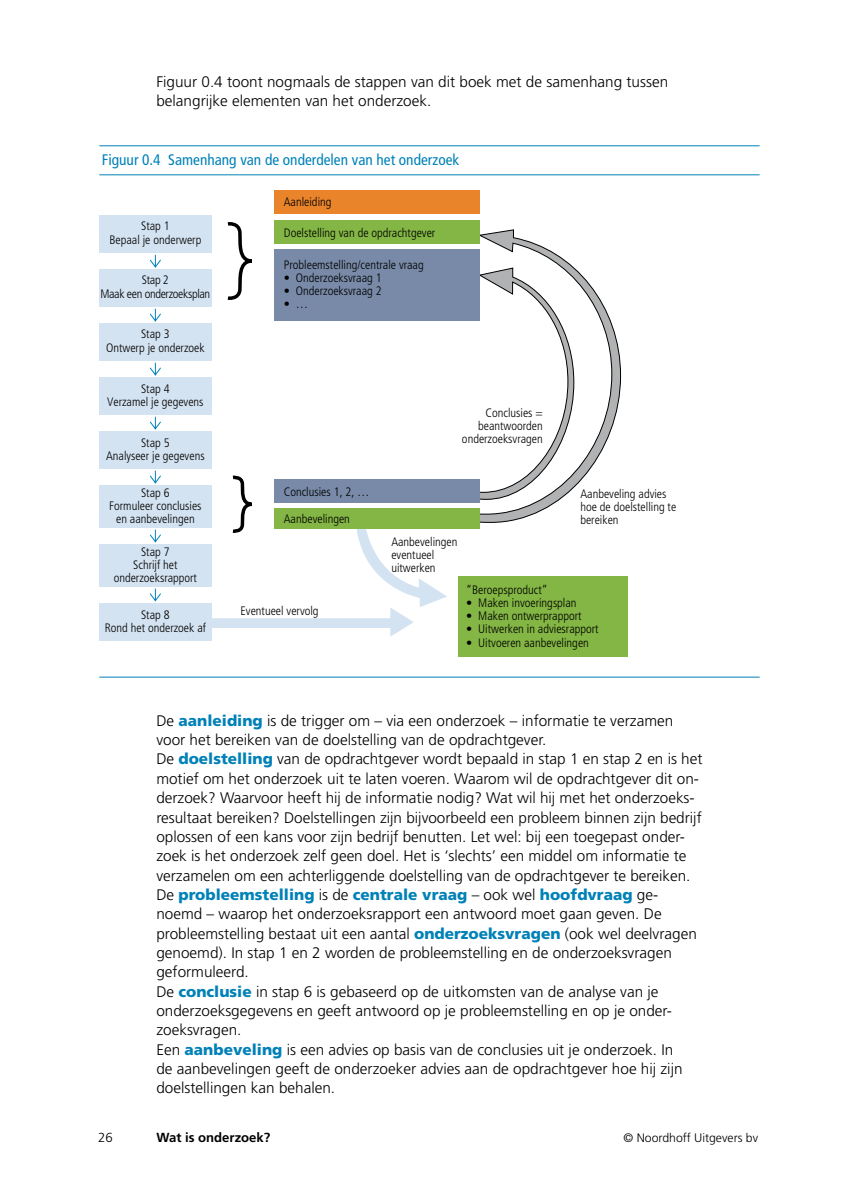
<style>
.page{position:relative;width:844px;height:1191px;background:#fff}
.page>*{position:absolute;margin:0;border:0;box-sizing:border-box;transform-origin:0 0}
.t1{font:300 15.4px/19.4px "Frutiger LT Std";color:#000}
.t2{font:condensed 15.4px "Frutiger LT Std";color:#0081b7}
.t3{font:700 13.12px "Frutiger LT Std";color:#000}
.t4{font:300 13.12px "Frutiger LT Std";color:#000}
.t5{font:300 condensed 12.25px/13.1px "Frutiger LT Std";color:#000;text-align:center}
.t6{font:300 condensed 12.25px/13.1px "Frutiger LT Std";letter-spacing:-.025em;color:#000;text-align:center}
.t7{font:300 12.25px "Frutiger LT Std";color:#000}
.s1{color:#fff}
.s2{font-weight:900;color:#0081b7}
</style>
<div class="page">
<svg style="left:479px;top:229px;width:142px;height:294px"></svg>
<svg style="left:479px;top:267px;width:95px;height:233px"></svg>
<svg style="left:149px;top:254px;width:12px;height:289px"></svg>
<div style="left:99px;top:215px;width:112px;height:38px;background:#d4e3f1"></div>
<div style="left:99px;top:269px;width:112px;height:38px;background:#d4e3f1"></div>
<div style="left:99px;top:323px;width:112px;height:38px;background:#d4e3f1"></div>
<div style="left:99px;top:377px;width:112px;height:38px;background:#d4e3f1"></div>
<div style="left:99px;top:431px;width:112px;height:38px;background:#d4e3f1"></div>
<div style="left:99px;top:485px;width:112px;height:43px;background:#d4e3f1"></div>
<div style="left:99px;top:544px;width:112px;height:43px;background:#d4e3f1"></div>
<div style="left:99px;top:603px;width:112px;height:38px;background:#d4e3f1"></div>
<svg style="left:150px;top:588px;width:11px;height:14px"></svg>
<div style="left:274px;top:190px;width:205px;height:23px;background:#e9842b"></div>
<div style="left:274px;top:220px;width:205px;height:24px;background:#83b644"></div>
<div style="left:274px;top:249px;width:205px;height:72px;background:#788aa7"></div>
<div style="left:274px;top:508px;width:205px;height:21px;background:#83b644"></div>
<div style="left:274px;top:479px;width:205px;height:24px;background:#788aa7"></div>
<div style="left:457px;top:576px;width:170px;height:81px;background:#83b644"></div>
<svg style="left:211px;top:220px;width:236px;height:416px"></svg>
<hr style="left:99px;top:145px;width:660px;height:1px;background:#0081b7">
<hr style="left:99px;top:174px;width:660px;height:1px;background:#0081b7">
<hr style="left:99px;top:676px;width:660px;height:1px;background:#0081b7">
<p class="t1" style="left:156px;top:72px;width:513px">Figuur 0.4 toont nogmaals de stappen van dit boek met de samenhang tussen belangrijke elementen van het onderzoek.</p>
<p class="t2" style="left:102px;top:151px;width:359px">Figuur 0.4<span class="s1">_</span>Samenhang van de onderdelen van het onderzoek</p>
<p class="t5" style="left:109px;top:220px;width:93px">Stap 1<br>Bepaal je onderwerp</p>
<p class="t6" style="left:100px;top:274px;width:111px">Stap 2<br>Maak een onderzoeksplan</p>
<p class="t5" style="left:106px;top:328px;width:100px">Stap 3<br>Ontwerp je onderzoek</p>
<p class="t5" style="left:107px;top:382px;width:98px">Stap 4<br>Verzamel je gegevens</p>
<p class="t5" style="left:106px;top:436px;width:100px">Stap 5<br>Analyseer je gegevens</p>
<p class="t5" style="left:109px;top:486px;width:94px">Stap 6<br>Formuleer conclusies en aanbevelingen</p>
<p class="t5" style="left:114px;top:545px;width:85px">Stap 7<br>Schrijf het onderzoeksrapport</p>
<p class="t5" style="left:105px;top:608px;width:103px">Stap 8<br>Rond het onderzoek af</p>
<p class="t5" style="left:284px;top:196px;width:49px">Aanleiding</p>
<p class="t5" style="left:284px;top:226px;width:153px">Doelstelling van de opdrachtgever</p>
<p class="t5" style="left:284px;top:258px;width:141px">Probleemstelling/centrale vraag</p>
<p class="t5" style="left:284px;top:271px;width:99px">• Onderzoeksvraag 1</p>
<p class="t5" style="left:284px;top:285px;width:99px">• Onderzoeksvraag 2</p>
<p class="t5" style="left:284px;top:298px;width:26px">• …</p>
<p class="t5" style="left:284px;top:485px;width:87px">Conclusies 1, 2, …</p>
<p class="t5" style="left:284px;top:513px;width:68px">Aanbevelingen</p>
<p class="t5" style="left:462px;top:406px;width:82px;text-align:right">Conclusies = beantwoorden onderzoeksvragen</p>
<p class="t5" style="left:391px;top:535px;width:68px;text-align:left">Aanbevelingen eventueel uitwerken</p>
<p class="t5" style="left:580px;top:487px;width:97px;text-align:left">Aanbeveling advies hoe de doelstelling te bereiken</p>
<p class="t5" style="left:240px;top:604px;width:80px">Eventueel vervolg</p>
<p class="t5" style="left:466px;top:583px;width:83px">“Beroepsproduct”</p>
<p class="t5" style="left:466px;top:596px;width:112px">• Maken invoeringsplan</p>
<p class="t5" style="left:466px;top:609px;width:117px">• Maken ontwerprapport</p>
<p class="t5" style="left:466px;top:623px;width:134px">• Uitwerken in adviesrapport</p>
<p class="t5" style="left:466px;top:636px;width:124px">• Uitvoeren aanbevelingen</p>
<p class="t1" style="left:156px;top:711px;width:547px">De <span class="s2">aanleiding</span> is de trigger om – via een onderzoek – informatie te verzamen voor het bereiken van de doelstelling van de opdrachtgever.<br>De <span class="s2">doelstelling</span> van de opdrachtgever wordt bepaald in stap 1 en stap 2 en is het motief om het onderzoek uit te laten voeren. Waarom wil de opdrachtgever dit on&shy;derzoek? Waarvoor heeft hij de informatie nodig? Wat wil hij met het onderzoeks&shy;resultaat bereiken? Doelstellingen zijn bijvoorbeeld een probleem binnen zijn bedrijf oplossen of een kans voor zijn bedrijf benutten. Let wel: bij een toegepast onder&shy;zoek is het onderzoek zelf geen doel. Het is ‘slechts’ een middel om informatie te verzamelen om een achterliggende doelstelling van de opdrachtgever te bereiken.<br>De <span class="s2">probleemstelling</span> is de <span class="s2">centrale vraag</span> – ook wel <span class="s2">hoofdvraag</span> ge&shy;noemd – waarop het onderzoeksrapport een antwoord moet gaan geven. De probleemstelling bestaat uit een aantal <span class="s2">onderzoeksvragen</span> (ook wel deelvragen genoemd). In stap 1 en 2 worden de probleemstelling en de onderzoeksvragen geformuleerd.<br>De <span class="s2">conclusie</span> in stap 6 is gebaseerd op de uitkomsten van de analyse van je onderzoeksgegevens en geeft antwoord op je probleemstelling en op je onder&shy;zoeksvragen.<br>Een <span class="s2">aanbeveling</span> is een advies op basis van de conclusies uit je onderzoek. In<br>de aanbevelingen geeft de onderzoeker advies aan de opdrachtgever hoe hij zijn doelstellingen kan behalen.</p>
<p class="t4" style="left:98px;top:1129px;width:16px">26</p>
<p class="t3" style="left:156px;top:1129px;width:116px">Wat is onderzoek?</p>
<p class="t7" style="left:623px;top:1130px;width:136px">© Noordhoff Uitgevers bv</p>
</div>
